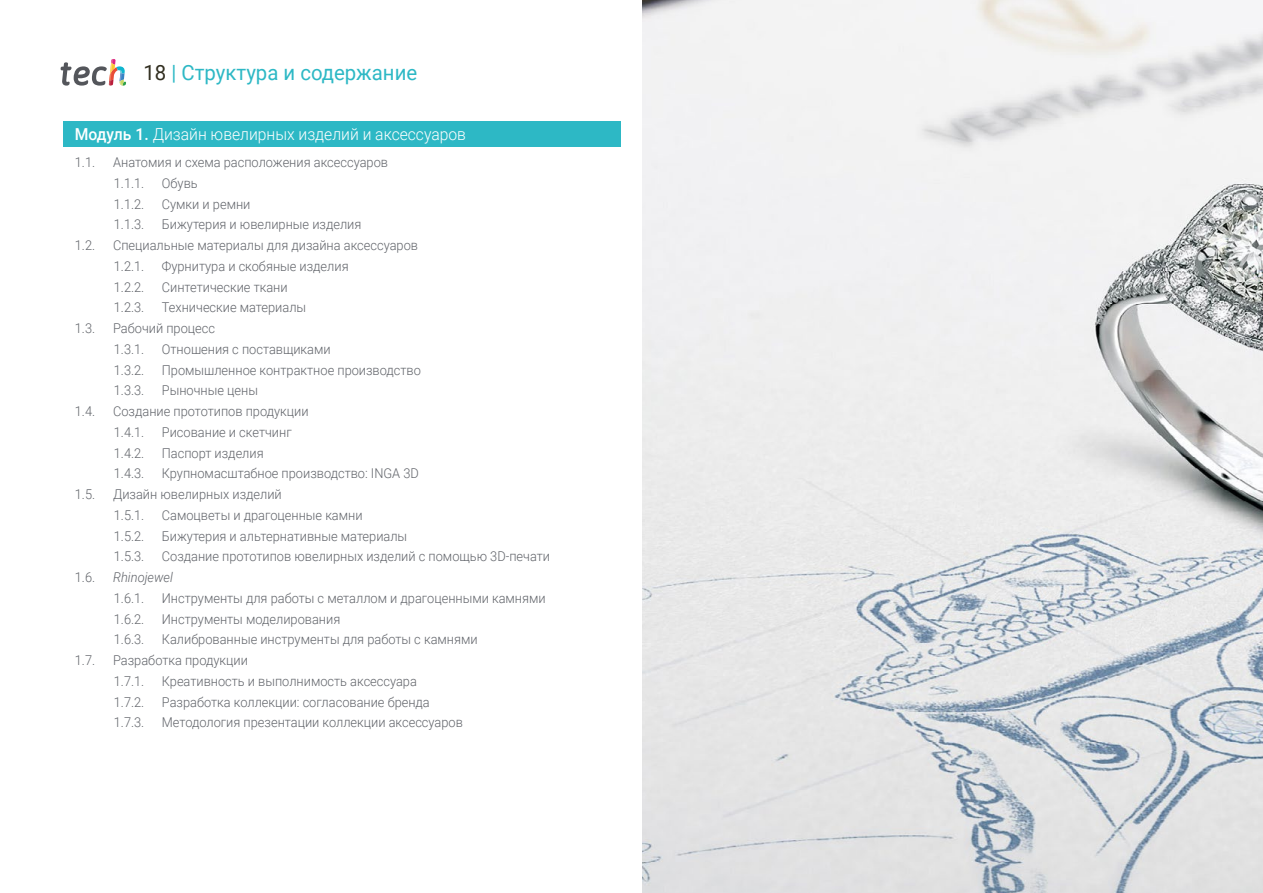
<style>
.page{position:relative;width:1263px;height:893px;background:#fff}
.page>*{position:absolute;margin:0;border:0;box-sizing:border-box;transform-origin:0 0}
.t1{font:21px "Roboto";color:#2db8c5}
.t2{font:300 16.5px "Roboto";color:#fff;scale:.95 1}
.t3{font:300 13.5px/20.7px "Roboto";color:#61646a;scale:.95 1}
.t4{font:italic 300 13.5px "Roboto";color:#61646a;scale:.95 1}
.s1{color:#312e20}
.s2{font-weight:500}
</style>
<div class="page">
<div style="left:64px;top:121px;width:557px;height:25px;background:#2db8c5"></div>
<svg style="left:61px;top:59px;width:65px;height:27px"></svg>
<img style="left:642px;top:0;width:621px;height:893px">
<h1 class="t1" style="left:144px;top:57px;width:275px"><span class="s1">18</span> | Структура и содержание</h1>
<p class="t2" style="left:75px;top:123px;width:413px"><span class="s2">Модуль 1.</span> Дизайн ювелирных изделий и аксессуаров</p>
<p class="t3" style="left:75px;top:151px;width:23px">1.1.</p>
<p class="t3" style="left:113px;top:151px;width:291px">Анатомия и схема расположения аксессуаров<br>1.1.1.</p>
<p class="t3" style="left:162px;top:172px;width:39px">Обувь</p>
<p class="t3" style="left:114px;top:193px;width:34px">1.1.2.</p>
<p class="t3" style="left:162px;top:193px;width:95px">Сумки и ремни</p>
<p class="t3" style="left:114px;top:214px;width:34px">1.1.3.</p>
<p class="t3" style="left:162px;top:214px;width:212px">Бижутерия и ювелирные изделия</p>
<p class="t3" style="left:75px;top:234px;width:23px">1.2.</p>
<p class="t3" style="left:113px;top:234px;width:322px">Специальные материалы для дизайна аксессуаров<br>1.2.1.</p>
<p class="t3" style="left:162px;top:255px;width:198px">Фурнитура и скобяные изделия</p>
<p class="t3" style="left:114px;top:276px;width:34px">1.2.2.</p>
<p class="t3" style="left:162px;top:276px;width:134px">Синтетические ткани</p>
<p class="t3" style="left:114px;top:297px;width:34px">1.2.3.</p>
<p class="t3" style="left:162px;top:297px;width:153px">Технические материалы</p>
<p class="t3" style="left:75px;top:317px;width:23px">1.3.</p>
<p class="t3" style="left:113px;top:317px;width:109px">Рабочий процесс<br>1.3.1.</p>
<p class="t3" style="left:162px;top:338px;width:179px">Отношения с поставщиками</p>
<p class="t3" style="left:114px;top:359px;width:34px">1.3.2.</p>
<p class="t3" style="left:162px;top:359px;width:274px">Промышленное контрактное производство</p>
<p class="t3" style="left:114px;top:380px;width:34px">1.3.3.</p>
<p class="t3" style="left:162px;top:380px;width:103px">Рыночные цены</p>
<p class="t3" style="left:75px;top:400px;width:23px">1.4.</p>
<p class="t3" style="left:113px;top:400px;width:207px">Создание прототипов продукции<br>1.4.1.</p>
<p class="t3" style="left:162px;top:421px;width:138px">Рисование и скетчинг</p>
<p class="t3" style="left:114px;top:442px;width:34px">1.4.2.</p>
<p class="t3" style="left:162px;top:442px;width:109px">Паспорт изделия</p>
<p class="t3" style="left:114px;top:463px;width:34px">1.4.3.</p>
<p class="t3" style="left:162px;top:463px;width:272px">Крупномасштабное производство: INGA 3D</p>
<p class="t3" style="left:75px;top:483px;width:23px">1.5.</p>
<p class="t3" style="left:113px;top:483px;width:179px">Дизайн ювелирных изделий<br>1.5.1.</p>
<p class="t3" style="left:162px;top:504px;width:213px">Самоцветы и драгоценные камни</p>
<p class="t3" style="left:114px;top:525px;width:34px">1.5.2.</p>
<p class="t3" style="left:162px;top:525px;width:260px">Бижутерия и альтернативные материалы</p>
<p class="t3" style="left:114px;top:546px;width:34px">1.5.3.</p>
<p class="t3" style="left:162px;top:546px;width:410px">Создание прототипов ювелирных изделий с помощью 3D-печати</p>
<p class="t3" style="left:75px;top:566px;width:23px">1.6.</p>
<p class="t4" style="left:113px;top:568px;width:64px">Rhinojewel</p>
<p class="t3" style="left:114px;top:587px;width:34px">1.6.1.</p>
<p class="t3" style="left:162px;top:587px;width:406px">Инструменты для работы с металлом и драгоценными камнями</p>
<p class="t3" style="left:114px;top:608px;width:34px">1.6.2.</p>
<p class="t3" style="left:162px;top:608px;width:189px">Инструменты моделирования</p>
<p class="t3" style="left:114px;top:629px;width:34px">1.6.3.</p>
<p class="t3" style="left:162px;top:629px;width:334px">Калиброванные инструменты для работы с камнями</p>
<p class="t3" style="left:75px;top:649px;width:23px">1.7.</p>
<p class="t3" style="left:113px;top:649px;width:143px">Разработка продукции<br>1.7.1.</p>
<p class="t3" style="left:162px;top:670px;width:270px">Креативность и выполнимость аксессуара</p>
<p class="t3" style="left:114px;top:691px;width:34px">1.7.2.</p>
<p class="t3" style="left:162px;top:691px;width:284px">Разработка коллекции: согласование бренда</p>
<p class="t3" style="left:114px;top:712px;width:34px">1.7.3.</p>
<p class="t3" style="left:162px;top:712px;width:318px">Методология презентации коллекции аксессуаров</p>
</div>
